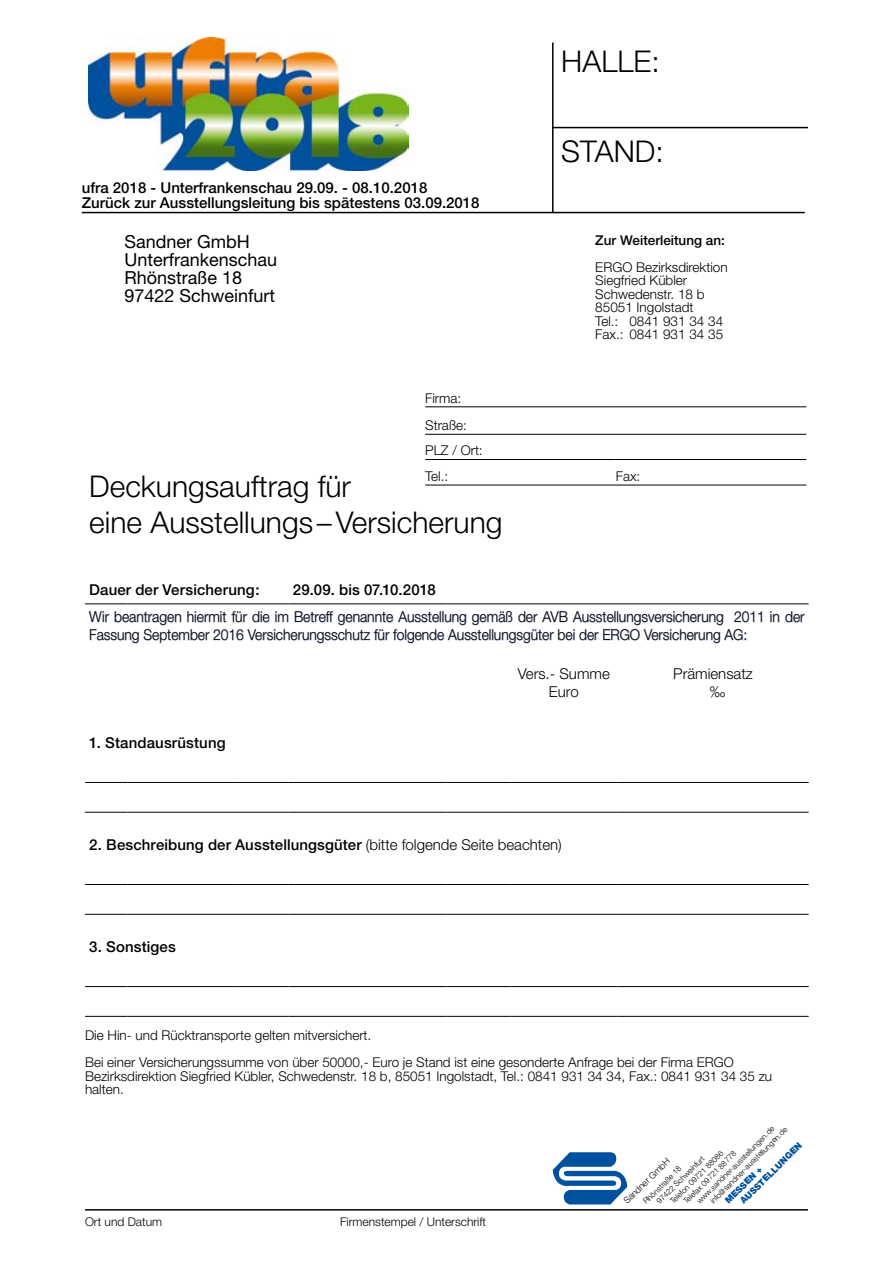
<style>
.page{position:relative;width:893px;height:1263px;background:#fff}
.page>*{position:absolute;margin:0;border:0;box-sizing:border-box;transform-origin:0 0}
.t1{font:300 30px/36px "Helvetica Neue";color:#000}
.t2{font:18px/18px "Helvetica Neue";color:#000}
.t3{font:500 15px/15px "Helvetica Neue";color:#000}
.t4{font:300 15px/18px "Helvetica Neue";color:#000;scale:.92 1}
.t5{font:300 15px/18px "Helvetica Neue";color:#000;text-align:center}
.t6{font:300 13.5px/13.5px "Helvetica Neue";color:#000}
.t7{font:500 13.5px "Helvetica Neue";color:#000}
.t8{font:300 12px "Helvetica Neue";color:#000}
.t9{font:900 9px/10.8px "Helvetica Neue";color:#00519e}
.t10{font:300 9px "Helvetica Neue";color:#000}
.t11{font:300 7.8px "Helvetica Neue";color:#000}
.s1{font-weight:300}
</style>
<div class="page">
<hr style="left:85px;top:1209px;width:723px;height:1px;background:#000">
<hr style="left:85px;top:604px;width:43px;height:1px;background:#000">
<hr style="left:128px;top:604px;width:106px;height:1px;background:#000">
<hr style="left:234px;top:604px;width:55px;height:1px;background:#000">
<hr style="left:289px;top:604px;width:157px;height:1px;background:#000">
<hr style="left:446px;top:604px;width:64px;height:1px;background:#000">
<hr style="left:510px;top:604px;width:107px;height:1px;background:#000">
<hr style="left:617px;top:604px;width:192px;height:1px;background:#000">
<hr style="left:85px;top:782px;width:43px;height:1px;background:#000">
<hr style="left:128px;top:782px;width:106px;height:1px;background:#000">
<hr style="left:234px;top:782px;width:55px;height:1px;background:#000">
<hr style="left:289px;top:782px;width:157px;height:1px;background:#000">
<hr style="left:446px;top:782px;width:64px;height:1px;background:#000">
<hr style="left:510px;top:782px;width:107px;height:1px;background:#000">
<hr style="left:617px;top:782px;width:192px;height:1px;background:#000">
<hr style="left:85px;top:812px;width:43px;height:1px;background:#000">
<hr style="left:128px;top:812px;width:106px;height:1px;background:#000">
<hr style="left:234px;top:812px;width:55px;height:1px;background:#000">
<hr style="left:289px;top:812px;width:157px;height:1px;background:#000">
<hr style="left:446px;top:812px;width:64px;height:1px;background:#000">
<hr style="left:510px;top:812px;width:107px;height:1px;background:#000">
<hr style="left:617px;top:812px;width:192px;height:1px;background:#000">
<hr style="left:85px;top:884px;width:43px;height:1px;background:#000">
<hr style="left:128px;top:884px;width:106px;height:1px;background:#000">
<hr style="left:234px;top:884px;width:55px;height:1px;background:#000">
<hr style="left:289px;top:884px;width:157px;height:1px;background:#000">
<hr style="left:446px;top:884px;width:64px;height:1px;background:#000">
<hr style="left:510px;top:884px;width:107px;height:1px;background:#000">
<hr style="left:617px;top:884px;width:192px;height:1px;background:#000">
<hr style="left:85px;top:914px;width:43px;height:1px;background:#000">
<hr style="left:128px;top:914px;width:106px;height:1px;background:#000">
<hr style="left:234px;top:914px;width:55px;height:1px;background:#000">
<hr style="left:289px;top:914px;width:157px;height:1px;background:#000">
<hr style="left:446px;top:914px;width:64px;height:1px;background:#000">
<hr style="left:510px;top:914px;width:107px;height:1px;background:#000">
<hr style="left:617px;top:914px;width:192px;height:1px;background:#000">
<hr style="left:85px;top:986px;width:43px;height:1px;background:#000">
<hr style="left:128px;top:986px;width:106px;height:1px;background:#000">
<hr style="left:234px;top:986px;width:55px;height:1px;background:#000">
<hr style="left:289px;top:986px;width:157px;height:1px;background:#000">
<hr style="left:446px;top:986px;width:64px;height:1px;background:#000">
<hr style="left:510px;top:986px;width:107px;height:1px;background:#000">
<hr style="left:617px;top:986px;width:192px;height:1px;background:#000">
<hr style="left:85px;top:1016px;width:43px;height:1px;background:#000">
<hr style="left:128px;top:1016px;width:106px;height:1px;background:#000">
<hr style="left:234px;top:1016px;width:55px;height:1px;background:#000">
<hr style="left:289px;top:1016px;width:157px;height:1px;background:#000">
<hr style="left:446px;top:1016px;width:64px;height:1px;background:#000">
<hr style="left:510px;top:1016px;width:107px;height:1px;background:#000">
<hr style="left:617px;top:1016px;width:192px;height:1px;background:#000">
<svg style="left:771px;top:611px;width:34px;height:12px"></svg>
<svg style="left:89px;top:610px;width:674px;height:34px"></svg>
<hr style="left:552px;top:43px;width:2px;height:170px;background:#000">
<hr style="left:553px;top:127px;width:255px;height:1px;background:#000">
<hr style="left:425px;top:407px;width:191px;height:1px;background:#000">
<hr style="left:616px;top:407px;width:190px;height:1px;background:#000">
<hr style="left:425px;top:434px;width:191px;height:1px;background:#000">
<hr style="left:616px;top:434px;width:190px;height:1px;background:#000">
<hr style="left:425px;top:459px;width:191px;height:1px;background:#000">
<hr style="left:616px;top:459px;width:190px;height:1px;background:#000">
<hr style="left:425px;top:485px;width:191px;height:1px;background:#000">
<hr style="left:616px;top:485px;width:190px;height:1px;background:#000">
<hr style="left:82px;top:212px;width:723px;height:1px;background:#000">
<img style="left:89px;top:38px;width:319px;height:132px">
<svg style="left:553px;top:1152px;width:74px;height:52px"></svg>
<h1 class="t1" style="left:561px;top:43px;width:100px">HALLE:</h1>
<p class="t3" style="left:82px;top:180px;width:399px">ufra 2018 - Unterfrankenschau 29.09. - 08.10.2018<br>Zurück zur Ausstellungsleitung bis spätestens 03.09.2018</p>
<h2 class="t2" style="left:124px;top:232px;width:154px">Sandner GmbH<br>Unterfrankenschau<br>Rhönstraße 18<br>97422 Schweinfurt</h2>
<p class="t6" style="left:425px;top:384px;width:43px;line-height:27.5px">Firma:<br>Straße:</p>
<p class="t6" style="left:425px;top:437px;width:59px;line-height:25.5px">PLZ / Ort:<br>Tel.:</p>
<h1 class="t1" style="left:89px;top:468px;width:415px">Deckungsauftrag für<br>eine Ausstellungs–Versicherung</h1>
<h1 class="t1" style="left:561px;top:133px;width:104px">STAND:</h1>
<p class="t7" style="left:595px;top:232px;width:131px">Zur Weiterleitung an:</p>
<p class="t6" style="left:595px;top:260px;width:134px">ERGO Bezirksdirektion<br>Siegfried Kübler<br>Schwedenstr. 18 b<br>85051 Ingolstadt<br>Tel.: 0841 931 34 34<br>Fax.: 0841 931 34 35</p>
<p class="t6" style="left:616px;top:469px;width:26px">Fax:</p>
<p class="t3" style="left:89px;top:582px;width:172px">Dauer der Versicherung:</p>
<p class="t3" style="left:293px;top:582px;width:144px">29.09. bis 07.10.2018</p>
<p class="t4" style="left:89px;top:607px;width:779px">Wir beantragen hiermit für die im Betreff genannte Ausstellung gemäß der AVB Ausstellungsversicherung 2011 in der<br>Fassung September 2016 Versicherungsschutz für folgende Ausstellungsgüter bei der ERGO Versicherung AG:</p>
<p class="t5" style="left:518px;top:665px;width:93px">Vers.- Summe<br>Euro</p>
<p class="t5" style="left:673px;top:665px;width:81px">Prämiensatz ‰</p>
<p class="t3" style="left:89px;top:735px;width:138px">1. Standausrüstung</p>
<p class="t3" style="left:89px;top:837px;width:474px">2. Beschreibung der Ausstellungsgüter <span class="s1">(bitte folgende Seite beachten)</span></p>
<p class="t3" style="left:89px;top:939px;width:88px">3. Sonstiges</p>
<p class="t6" style="left:85px;top:1022px;width:650px;line-height:27px">Die Hin- und Rücktransporte gelten mitversichert.<br>Bei einer Versicherungssumme von über 50000,- Euro je Stand ist eine gesonderte Anfrage bei der Firma ERGO</p>
<p class="t6" style="left:85px;top:1069px;width:689px">Bezirksdirektion Siegfried Kübler, Schwedenstr. 18 b, 85051 Ingolstadt, Tel.: 0841 931 34 34, Fax.: 0841 931 34 35 zu halten.</p>
<p class="t8" style="left:85px;top:1214px;width:79px">Ort und Datum</p>
<p class="t8" style="left:340px;top:1214px;width:147px">Firmenstempel / Unterschrift</p>
<p class="t11" style="left:695px;top:1199px;width:108px;rotate:-45deg">www.sandner-ausstellungen.de</p>
<p class="t11" style="left:708px;top:1199px;width:107px;rotate:-45deg">info@sandner-ausstellungen.de</p>
<p class="t9" style="left:730px;top:1191px;width:84px;text-indent:-11px;rotate:-45deg">MESSEN +<br>AUSSTELLUNGEN</p>
<p class="t11" style="left:668px;top:1199px;width:73px;rotate:-45deg">Telefon 09721 88086</p>
<p class="t11" style="left:681px;top:1199px;width:73px;rotate:-45deg">Telefax 09721 88778</p>
<p class="t11" style="left:655px;top:1199px;width:65px;rotate:-45deg">97422 Schweinfurt</p>
<p class="t10" style="left:621px;top:1198px;width:62px;rotate:-45deg">Sandner GmbH</p>
<p class="t11" style="left:641px;top:1199px;width:51px;rotate:-45deg">Rhönstraße 18</p>
</div>
